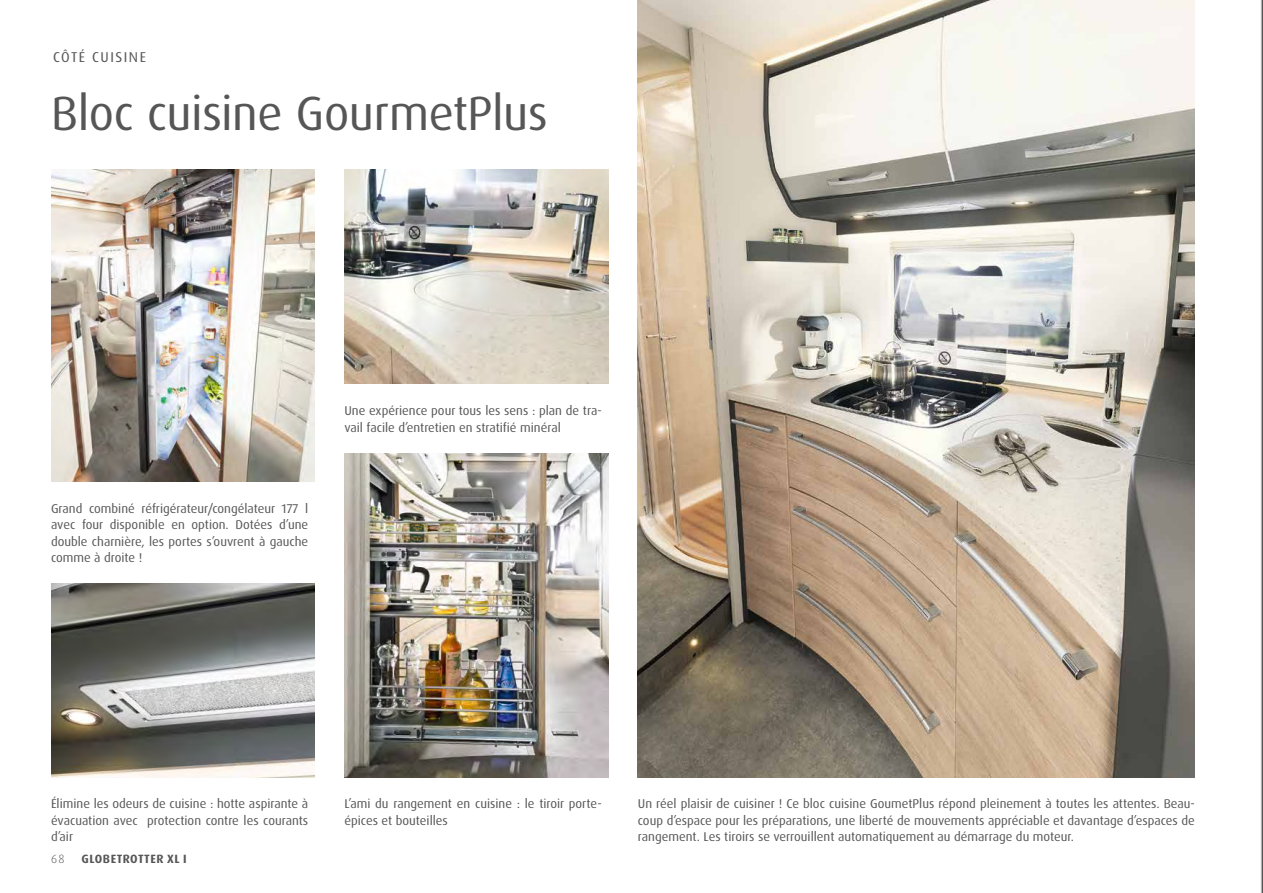
<style>
.page{position:relative;width:1263px;height:893px;background:#fff}
.page>*{position:absolute;margin:0;border:0;box-sizing:border-box;transform-origin:0 0}
.t1{font:48px "Dax OT";letter-spacing:-.01em;color:#565656}
.t2{font:14.25px "Dax OT";letter-spacing:.11em;color:#565656}
.t3{font:12.75px/16.5px "Dax OT";color:#565656;text-align:justify}
.t4{font:700 12px "Dax Pro";letter-spacing:.04em;color:#565656}
.t5{font:300 12px "Dax OT";color:#565656}
</style>
<div class="page">
<img style="left:638px;top:0;width:557px;height:777px">
<img style="left:51px;top:583px;width:264px;height:194px">
<img style="left:344px;top:170px;width:264px;height:214px">
<img style="left:344px;top:453px;width:264px;height:324px">
<img style="left:51px;top:169px;width:264px;height:312px">
<svg style="left:1261px;top:0;width:2px;height:893px;background:#838383"></svg>
<p class="t2" style="left:53px;top:48px;width:94px">CÔTÉ CUISINE</p>
<h1 class="t1" style="left:51px;top:83px;width:498px">Bloc cuisine GourmetPlus</h1>
<p class="t3" style="left:51px;top:500px;width:259px">Grand combiné réfrigérateur/congélateur 177 l avec four disponible en option. Dotées d’une double charnière, les portes s’ouvrent à gauche comme à droite !</p>
<p class="t3" style="left:344px;top:403px;width:259px">Une expérience pour tous les sens : plan de tra&shy;vail facile d’entretien en stratifié minéral</p>
<p class="t3" style="left:51px;top:796px;width:259px">Élimine les odeurs de cuisine : hotte aspirante à évacuation avec protection contre les courants d’air</p>
<p class="t5" style="left:51px;top:851px;width:15px">68</p>
<p class="t4" style="left:82px;top:851px;width:107px">GLOBETROTTER XL I</p>
<p class="t3" style="left:344px;top:796px;width:259px">L’ami du rangement en cuisine : le tiroir porte&shy;épices et bouteilles</p>
<p class="t3" style="left:638px;top:796px;width:559px">Un réel plaisir de cuisiner ! Ce bloc cuisine GoumetPlus répond pleinement à toutes les attentes. Beau&shy;coup d’espace pour les préparations, une liberté de mouvements appréciable et davantage d’espaces de rangement. Les tiroirs se verrouillent automatiquement au démarrage du moteur.</p>
</div>
